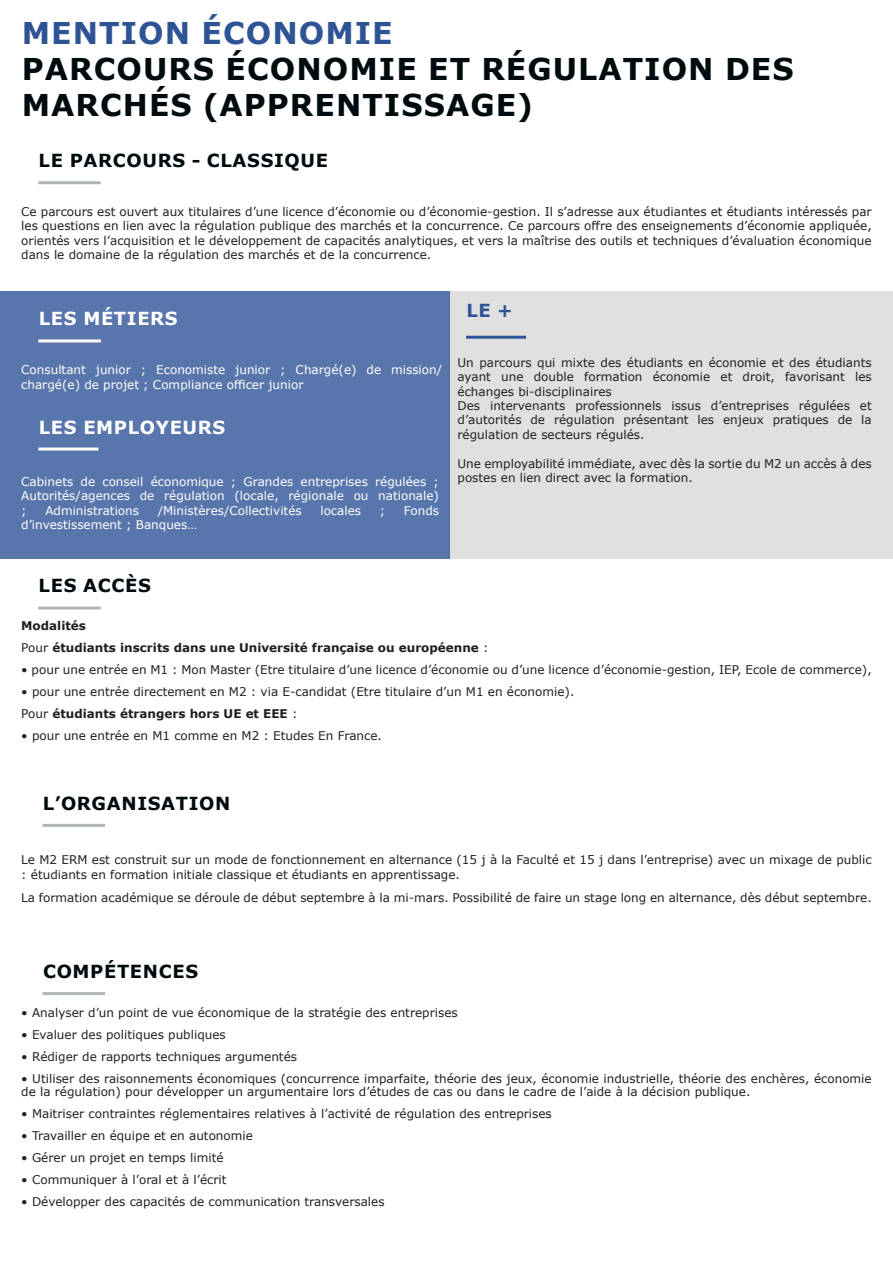
<style>
.page{position:relative;width:893px;height:1263px;background:#fff}
.page>*{position:absolute;margin:0;border:0;box-sizing:border-box;transform-origin:0 0}
.t1{font:700 30px/36px "Verdana";letter-spacing:.035em;color:#000b0f}
.t2{font:700 30px "Verdana";letter-spacing:.035em;color:#2f5496}
.t3{font:700 18px "Verdana";letter-spacing:.035em;color:#000b0f}
.t4{font:700 18px "Verdana";letter-spacing:.035em;color:#fff}
.t5{font:700 18px "Verdana";color:#2f5496}
.t6{font:12px/14.4px "Verdana";color:#231f20;text-align:justify}
.t7{font:12px/14.4px "Verdana";color:#fff}
.t8{font:700 12px "Verdana";color:#231f20}
.s1{font-weight:400}
</style>
<div class="page">
<div style="left:450px;top:291px;width:443px;height:267px;background:#e0e0e0"></div>
<div style="left:0;top:291px;width:450px;height:267px;background:#5876ab"></div>
<hr style="left:38px;top:181px;width:63px;height:3px;background:#b2b5b5">
<hr style="left:38px;top:339px;width:63px;height:3px;background:#fff">
<hr style="left:38px;top:447px;width:60px;height:3px;background:#fff">
<hr style="left:38px;top:607px;width:63px;height:3px;background:#b2b5b5">
<hr style="left:43px;top:824px;width:62px;height:3px;background:#b2b5b5">
<hr style="left:466px;top:336px;width:60px;height:3px;background:#2f5496">
<hr style="left:43px;top:992px;width:62px;height:3px;background:#b2b5b5">
<p class="t2" style="left:22px;top:12px;width:372px">MENTION ÉCONOMIE</p>
<p class="t1" style="left:22px;top:51px;width:773px">PARCOURS ÉCONOMIE ET RÉGULATION DES<br>MARCHÉS (APPRENTISSAGE)</p>
<p class="t3" style="left:39px;top:148px;width:291px">LE PARCOURS - CLASSIQUE</p>
<p class="t6" style="left:21px;top:204px;width:852px">Ce parcours est ouvert aux titulaires d’une licence d’économie ou d’économie-gestion. Il s’adresse aux étudiantes et étudiants intéressés par les questions en lien avec la régulation publique des marchés et la concurrence. Ce parcours offre des enseignements d’économie appliquée, orientés vers l’acquisition et le développement de capacités analytiques, et vers la maîtrise des outils et techniques d’évaluation économique dans le domaine de la régulation des marchés et de la concurrence.</p>
<p class="t4" style="left:39px;top:306px;width:140px">LES MÉTIERS</p>
<p class="t7" style="left:21px;top:363px;width:422px">Consultant junior ; Economiste junior ; Chargé(e) de mission/ chargé(e) de projet ; Compliance officer junior</p>
<p class="t4" style="left:39px;top:415px;width:188px">LES EMPLOYEURS</p>
<p class="t7" style="left:21px;top:474px;width:419px;text-align:justify">Cabinets de conseil économique ; Grandes entreprises régulées ; Autorités/agences de régulation (locale, régionale ou nationale) ;</p>
<p class="t7" style="left:45px;top:503px;width:95px">Administrations</p>
<p class="t7" style="left:158px;top:503px;width:146px">/Ministères/Collectivités</p>
<p class="t7" style="left:320px;top:503px;width:42px">locales</p>
<p class="t7" style="left:380px;top:503px;width:7px">;</p>
<p class="t7" style="left:404px;top:503px;width:37px">Fonds</p>
<p class="t7" style="left:21px;top:517px;width:177px">d’investissement ; Banques…</p>
<p class="t5" style="left:466px;top:297px;width:48px">LE +</p>
<p class="t6" style="left:457px;top:355px;width:416px">Un parcours qui mixte des étudiants en économie et des étudiants ayant une double formation économie et droit, favorisant les échanges bi-disciplinaires</p>
<p class="t6" style="left:457px;top:398px;width:416px">Des intervenants professionnels issus d’entreprises régulées et d’autorités de régulation présentant les enjeux pratiques de la régulation de secteurs régulés.</p>
<p class="t6" style="left:457px;top:456px;width:416px">Une employabilité immédiate, avec dès la sortie du M2 un accès à des postes en lien direct avec la formation.</p>
<p class="t3" style="left:39px;top:573px;width:114px">LES ACCÈS</p>
<p class="t8" style="left:21px;top:617px;width:66px">Modalités</p>
<p class="t8" style="left:21px;top:639px;width:469px"><span class="s1">Pour</span> étudiants inscrits dans une Université française ou européenne <span class="s1">:</span></p>
<p class="t6" style="left:21px;top:662px;width:852px">• pour une entrée en M1 : Mon Master (Etre titulaire d’une licence d’économie ou d’une licence d’économie-gestion, IEP, Ecole de commerce),</p>
<p class="t6" style="left:21px;top:684px;width:555px">• pour une entrée directement en M2 : via E-candidat (Etre titulaire d’un M1 en économie).</p>
<p class="t8" style="left:21px;top:705px;width:278px"><span class="s1">Pour</span> étudiants étrangers hors UE et EEE <span class="s1">:</span></p>
<p class="t6" style="left:21px;top:728px;width:362px">• pour une entrée en M1 comme en M2 : Etudes En France.</p>
<p class="t3" style="left:43px;top:790px;width:189px">L’ORGANISATION</p>
<p class="t6" style="left:21px;top:852px;width:852px">Le M2 ERM est construit sur un mode de fonctionnement en alternance (15 j à la Faculté et 15 j dans l’entreprise) avec un mixage de public : étudiants en formation initiale classique et étudiants en apprentissage.</p>
<p class="t6" style="left:21px;top:890px;width:852px">La formation académique se déroule de début septembre à la mi-mars. Possibilité de faire un stage long en alternance, dès début septembre.</p>
<p class="t3" style="left:43px;top:958px;width:157px">COMPÉTENCES</p>
<p class="t6" style="left:21px;top:1005px;width:438px">• Analyser d’un point de vue économique de la stratégie des entreprises</p>
<p class="t6" style="left:21px;top:1027px;width:206px">• Evaluer des politiques publiques</p>
<p class="t6" style="left:21px;top:1049px;width:277px">• Rédiger de rapports techniques argumentés</p>
<p class="t6" style="left:21px;top:1071px;width:852px;line-height:13.5px">• Utiliser des raisonnements économiques (concurrence imparfaite, théorie des jeux, économie industrielle, théorie des enchères, économie de la régulation) pour développer un argumentaire lors d’études de cas ou dans le cadre de l’aide à la décision publique.</p>
<p class="t6" style="left:21px;top:1107px;width:532px">• Maitriser contraintes réglementaires relatives à l’activité de régulation des entreprises</p>
<p class="t6" style="left:21px;top:1129px;width:233px">• Travailler en équipe et en autonomie</p>
<p class="t6" style="left:21px;top:1151px;width:204px">• Gérer un projet en temps limité</p>
<p class="t6" style="left:21px;top:1173px;width:207px">• Communiquer à l’oral et à l’écrit</p>
<p class="t6" style="left:21px;top:1195px;width:365px">• Développer des capacités de communication transversales</p>
</div>
